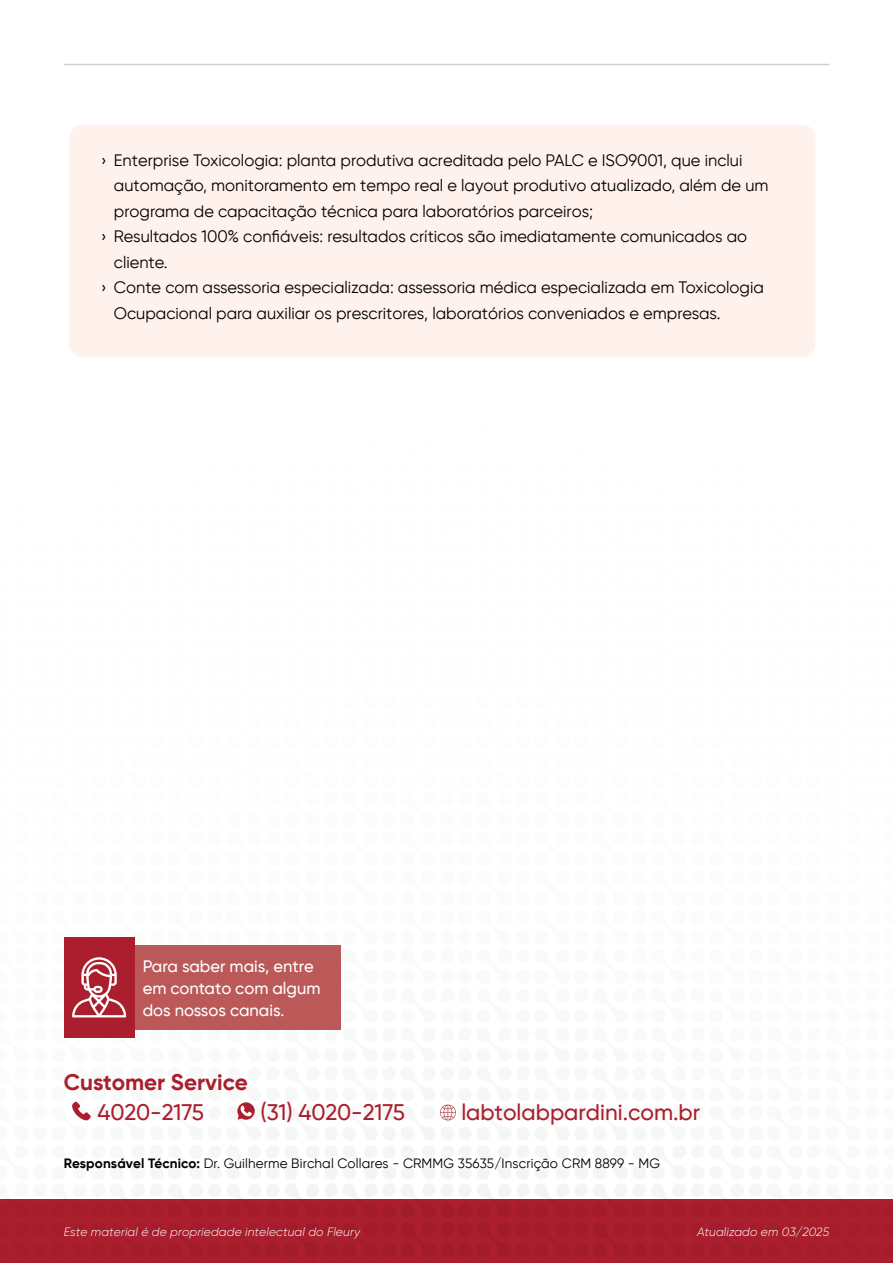
<style>
.page{position:relative;width:893px;height:1263px;background:#fff}
.page>*{position:absolute;margin:0;border:0;box-sizing:border-box;transform-origin:0 0}
.t1{font:500 22.5px "SVN Gilroy";color:#aa1e2d}
.t2{font:700 22.5px "SVN Gilroy";color:#aa1e2d}
.t3{font:500 16.65px/22px "SVN Gilroy";color:#fff}
.t4{font:16.5px "SVN Gilroy";color:#000}
.t5{font:13.5px "SVN Gilroy";letter-spacing:.01em;color:#000}
.t6{font:italic 300 12px "SVN Gilroy";letter-spacing:.01em;color:#fff}
.s1{font-weight:700}
</style>
<div class="page">
<img style="left:0;top:348px;width:893px;height:915px">
<hr style="left:64px;top:64px;width:765px;height:1px;background:#cfcfcf">
<svg style="left:237px;top:1102px;width:18px;height:18px"></svg>
<svg style="left:72px;top:1102px;width:19px;height:18px"></svg>
<svg style="left:439px;top:1104px;width:17px;height:17px"></svg>
<div style="left:103px;top:945px;width:237px;height:84px;background:#ba5957"></div>
<div style="left:64px;top:937px;width:70px;height:100px;background:#aa1e2d"></div>
<svg style="left:72px;top:957px;width:54px;height:60px"></svg>
<div style="left:69px;top:125px;width:746px;height:232px;background:#fff1eb;border-radius:13px"></div>
<p class="t4" style="left:101px;top:148px;width:643px">› Enterprise Toxicologia: planta produtiva acreditada pelo PALC e ISO9001, que inclui</p>
<p class="t4" style="left:114px;top:174px;width:656px">automação, monitoramento em tempo real e layout produtivo atualizado, além de um</p>
<p class="t4" style="left:114px;top:199px;width:481px">programa de capacitação técnica para laboratórios parceiros;</p>
<p class="t4" style="left:101px;top:225px;width:648px">› Resultados 100% confiáveis: resultados críticos são imediatamente comunicados ao</p>
<p class="t4" style="left:114px;top:250px;width:55px">cliente.</p>
<p class="t4" style="left:101px;top:276px;width:664px">› Conte com assessoria especializada: assessoria médica especializada em Toxicologia</p>
<p class="t4" style="left:114px;top:301px;width:608px">Ocupacional para auxiliar os prescritores, laboratórios conveniados e empresas.</p>
<p class="t3" style="left:143px;top:954px;width:179px">Para saber mais, entre em contato com algum dos nossos canais.</p>
<h1 class="t2" style="left:64px;top:1065px;width:186px">Customer Service</h1>
<h1 class="t1" style="left:98px;top:1096px;width:108px">4020-2175</h1>
<h1 class="t1" style="left:260px;top:1096px;width:146px">(31) 4020-2175</h1>
<h1 class="t1" style="left:461px;top:1096px;width:240px">labtolabpardini.com.br</h1>
<p class="t5" style="left:64px;top:1154px;width:598px"><span class="s1">Responsável Técnico:</span> Dr. Guilherme Birchal Collares - CRMMG 35635/Inscrição CRM 8899 - MG</p>
<p class="t6" style="left:64px;top:1223px;width:298px">Este material é de propriedade intelectual do Fleury</p>
<p class="t6" style="left:697px;top:1223px;width:134px">Atualizado em 03/2025</p>
</div>
